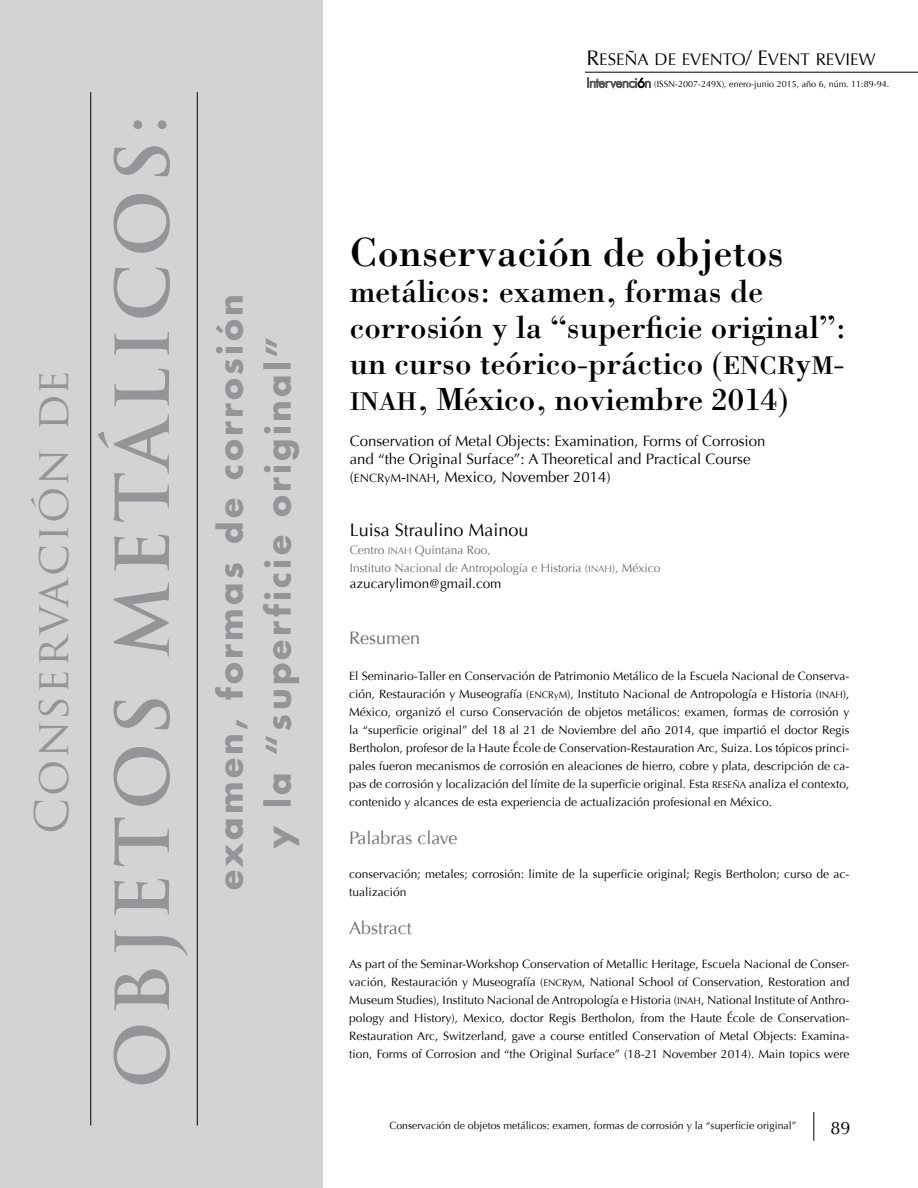
<style>
.page{position:relative;width:918px;height:1188px;background:#fff}
.page>*{position:absolute;margin:0;border:0;box-sizing:border-box;transform-origin:0 0}
.t1{font:700 72px "Trajan Pro";letter-spacing:.1em;color:#939598}
.t2{font:45px "Trajan Pro";letter-spacing:.035em;color:#939598}
.t3{font:42px "Bodoni";color:#000}
.t4{font:33px/36px "Bodoni";color:#000}
.t5{font:700 33px/48px "Futura";letter-spacing:.1em;color:#939598;text-align:center}
.t6{font:18px "Optima";color:#6d6e71}
.t7{font:18px "Optima";color:#000}
.t8{font:16.8px "Optima Regular SC800";color:#000}
.t9{font:15px/18px "Optima";color:#000}
.t10{font:13.5px "Optima";color:#000}
.t11{font:12px/18px "Optima";color:#000;text-align:justify}
.t12{font:12px/18px "Optima";color:#6d6e71}
.t13{font:10.5px "Optima";color:#000}
.t14{font:9px "Optima";color:#000}
.s1{font-size:21px}
.s2{font-family:"Futura BT";font-weight:300;font-size:13.5px;color:#58595b}
.s3{font-family:"Futura BT";font-weight:300;font-size:13.5px}
.s4{font-family:"Bodoni SC800";font-size:26.4px}
.s5{font-family:"Bodoni SC800"}
.s6{font-family:"Optima Regular SC800";font-size:12px}
.s7{font-size:12px}
.s8{font-family:"Optima Regular SC800"}
.s9{font-family:"Optima Regular SC800";font-size:9.6px}
.s10{font-size:9px}
</style>
<div class="page">
<svg style="left:814px;top:1112px;width:1px;height:29px"></svg>
<svg style="left:587px;top:77px;width:64px;height:12px"></svg>
<hr style="left:585px;top:72px;width:333px;height:1px;background:#000">
<div style="left:0;top:0;width:322px;height:1188px;background:#d1d3d4"></div>
<hr style="left:90px;top:92px;width:1px;height:1033px;background:#000">
<hr style="left:197px;top:92px;width:1px;height:1033px;background:#000">
<h2 class="t2" style="left:23px;top:834px;width:465px;rotate:-90deg">Conservación de</h2>
<h1 class="t1" style="left:98px;top:1088px;width:974px;rotate:-90deg">OBJETOS METÁLICOS:</h1>
<h3 class="t5" style="left:206px;top:890px;width:597px;rotate:-90deg">examen, formas de corrosión y la “superficie original”</h3>
<h3 class="t8" style="left:586px;top:49px;width:291px"><span class="s1">R</span>ESEÑA DE EVENTO<span class="s1">/ E</span>VENT REVIEW</h3>
<p class="t14" style="left:586px;top:79px;width:304px"><span class="s2">Intervenci</span><span class="s3">ó</span><span class="s2">n</span> (ISSN-2007-249X), enero-junio 2015, año 6, núm. 11:89-94.</p>
<h3 class="t3" style="left:350px;top:227px;width:435px">Conservación de objetos</h3>
<h3 class="t4" style="left:350px;top:273px;width:498px">metálicos: examen, formas de corrosión y la “superficie original”: un curso teórico-práctico (<span class="s4">ENCR</span>y<span class="s4">M</span><span class="s5">-</span><span class="s4">INAH</span><span class="s5">,</span> México, noviembre 2014)</h3>
<p class="t9" style="left:350px;top:433px;width:417px">Conservation of Metal Objects: Examination, Forms of Corrosion and “the Original Surface”: A Theoretical and Practical Course (<span class="s6">ENCR</span><span class="s7">y</span><span class="s6">M</span><span class="s8">-</span><span class="s6">INAH</span><span class="s8">,</span> Mexico, November 2014)</p>
<h3 class="t7" style="left:350px;top:519px;width:180px">Luisa Straulino Mainou</h3>
<p class="t12" style="left:350px;top:541px;width:312px">Centro <span class="s9">INAH</span> Quintana Roo,<br>Instituto Nacional de Antropología e Historia (<span class="s9">INAH</span><span class="s8">)</span>, México</p>
<p class="t10" style="left:350px;top:576px;width:153px">azucarylimon@gmail.com</p>
<h3 class="t6" style="left:349px;top:627px;width:73px">Resumen</h3>
<p class="t11" style="left:349px;top:667px;width:502px">El Seminario-Taller en Conservación de Patrimonio Metálico de la Escuela Nacional de Conserva&shy;ción, Restauración y Museografía (<span class="s9">ENCR</span><span class="s10">y</span><span class="s9">M</span><span class="s8">)</span>, Instituto Nacional de Antropología e Historia (<span class="s9">INAH</span><span class="s8">), </span>México, organizó el curso Conservación de objetos metálicos: examen, formas de corrosión y la “superficie original” del 18 al 21 de Noviembre del año 2014, que impartió el doctor Regis Bertholon, profesor de la Haute École de Conservation-Restauration Arc, Suiza. Los tópicos princi&shy;pales fueron mecanismos de corrosión en aleaciones de hierro, cobre y plata, descripción de ca&shy;pas de corrosión y localización del límite de la superficie original. Esta <span class="s9">RESEÑA</span> analiza el contexto, contenido y alcances de esta experiencia de actualización profesional en México.</p>
<h3 class="t6" style="left:349px;top:827px;width:110px">Palabras clave</h3>
<p class="t11" style="left:349px;top:865px;width:502px">conservación; metales; corrosión: limite de la superficie original; Regis Bertholon; curso de ac&shy;tualización</p>
<h3 class="t6" style="left:349px;top:917px;width:64px">Abstract</h3>
<p class="t11" style="left:349px;top:955px;width:502px">As part of the Seminar-Workshop Conservation of Metallic Heritage, Escuela Nacional de Conser&shy;vación, Restauración y Museografía (<span class="s9">ENCR</span>y<span class="s9">M</span>, National School of Conservation, Restoration and Museum Studies), Instituto Nacional de Antropología e Historia (<span class="s9">INAH</span><span class="s8">,</span> National Institute of Anthro&shy;pology and History), Mexico, doctor Regis Bertholon, from the Haute École de Conservation-Restauration Arc, Switzerland, gave a course entitled Conservation of Metal Objects: Examina&shy;tion, Forms of Corrosion and “the Original Surface” (18-21 November 2014). Main topics were</p>
<p class="t13" style="left:389px;top:1119px;width:409px">Conservación de objetos metálicos: examen, formas de corrosión y la “superficie original”</p>
<h3 class="t7" style="left:830px;top:1117px;width:22px">89</h3>
</div>
